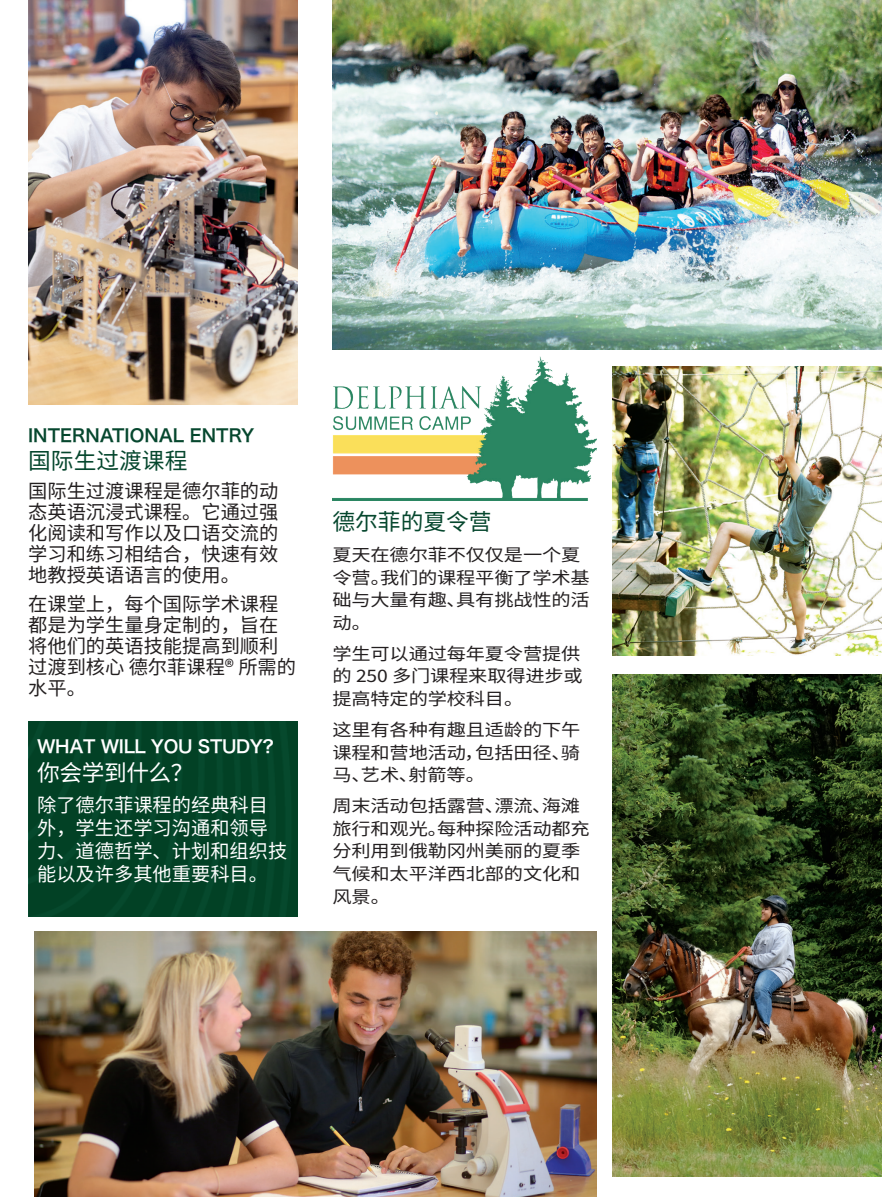
<style>
.page{position:relative;width:882px;height:1197px;background:#fff}
.page>*{position:absolute;margin:0;border:0;box-sizing:border-box;transform-origin:0 0}
.t1{font:22.75px "Source Han Sans CN";color:#06472e}
.t2{font:22.75px "Source Han Sans CN";letter-spacing:-.02em;color:#fff}
.t3{font:19.25px/21px "Source Han Sans CN";color:#231f20;text-align:justify}
.t4{font:19.25px/23.1px "Source Han Sans CN";color:#fff}
.t5{font:17.5px "Hira Kaku Pro W6";color:#06472e}
.t6{font:17.5px "Hira Kaku Pro W6";letter-spacing:-.02em;color:#fff}
.t7{font:17.15px/22.8px "Source Han Sans CN";letter-spacing:-.01em;color:#231f20;scale:1.12 1}
</style>
<div class="page">
<div style="left:29px;top:722px;width:268px;height:195px;background:#024125"></div>
<img style="left:28px;top:0;width:269px;height:404px">
<img style="left:35px;top:931px;width:561px;height:266px">
<img style="left:332px;top:0;width:550px;height:350px">
<img style="left:612px;top:674px;width:270px;height:503px">
<img style="left:612px;top:367px;width:270px;height:289px">
<img style="left:332px;top:357px;width:264px;height:143px">
<p class="t5" style="left:28px;top:419px;width:228px">INTERNATIONAL ENTRY</p>
<h1 class="t1" style="left:28px;top:448px;width:161px">国际生过渡课程</h1>
<p class="t3" style="left:28px;top:481px;width:252px">国际生过渡课程是德尔菲的动态英语沉浸式课程。它通过强化阅读和写作以及口语交流的学习和练习相结合，快速有效地教授英语语言的使用。</p>
<p class="t3" style="left:28px;top:594px;width:269px;text-align:left">在课堂上，每个国际学术课程都是为学生量身定制的，旨在将他们的英语技能提高到顺利过渡到核心 德尔菲课程® 所需的水平。</p>
<p class="t6" style="left:37px;top:731px;width:238px">WHAT WILL YOU STUDY?</p>
<h1 class="t2" style="left:37px;top:759px;width:158px">你会学到什么？</h1>
<p class="t4" style="left:37px;top:793px;width:252px">除了德尔菲课程的经典科目外，学生还学习沟通和领导力、道德哲学、计划和组织技能以及许多其他重要科目。</p>
<h1 class="t1" style="left:332px;top:509px;width:161px">德尔菲的夏令营</h1>
<p class="t7" style="left:332px;top:543px;width:231px">夏天在德尔菲不仅仅是一个夏令营。我们的课程平衡了学术基础与大量有趣、具有挑战性的活动。</p>
<p class="t7" style="left:332px;top:642px;width:225px">学生可以通过每年夏令营提供的 250 多门课程来取得进步或提高特定的学校科目。</p>
<p class="t7" style="left:332px;top:718px;width:223px;text-align:justify">这里有各种有趣且适龄的下午课程和营地活动，包括田径、骑马、艺术、射箭等。</p>
<p class="t7" style="left:332px;top:795px;width:231px">周末活动包括露营、漂流、海滩旅行和观光。每种探险活动都充分利用到俄勒冈州美丽的夏季气候和太平洋西北部的文化和风景。</p>
</div>
